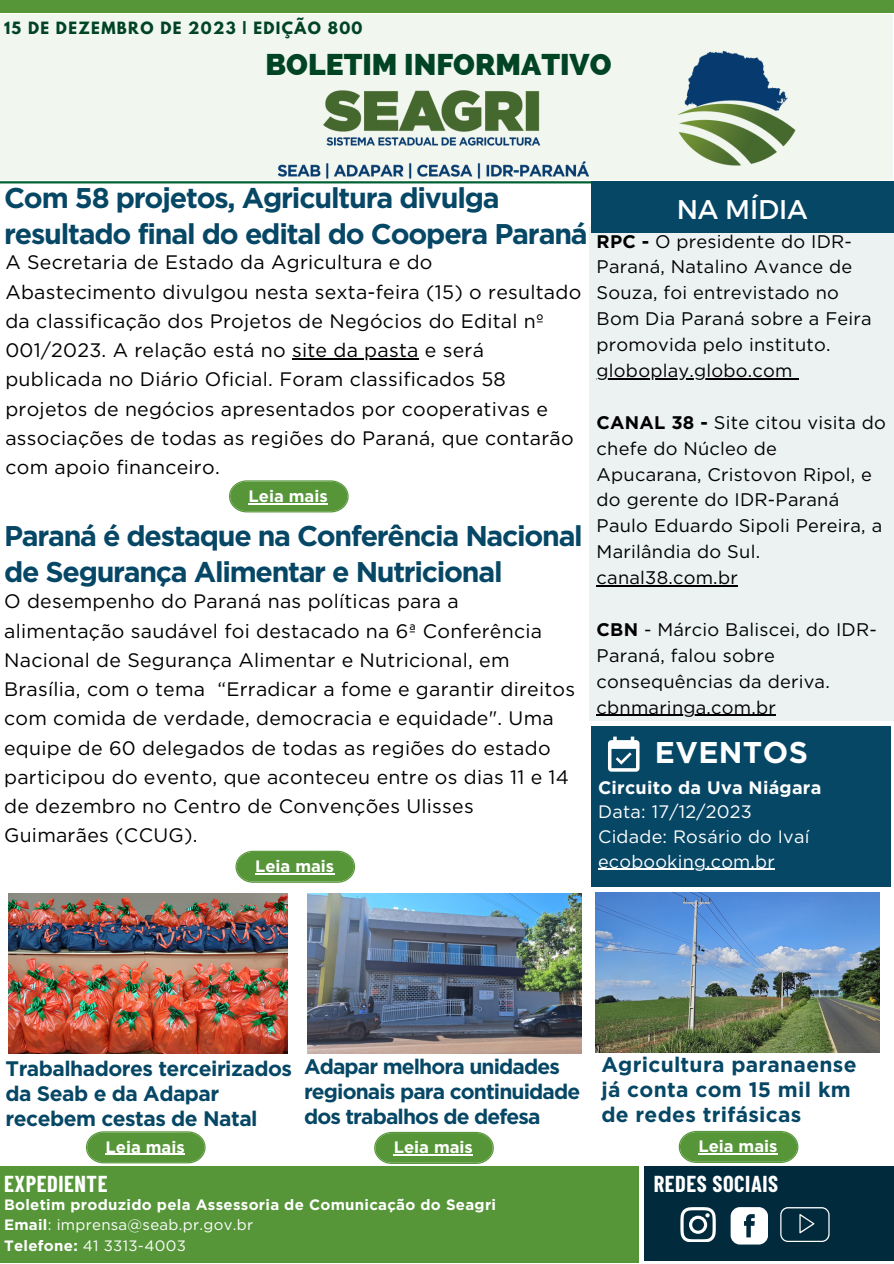
<style>
.page{position:relative;width:894px;height:1264px;background:#fff}
.page>*{position:absolute;margin:0;border:0;box-sizing:border-box;transform-origin:0 0}
.t1{font:800 30px "Raleway";color:#014424}
.t2{font:700 30px "Gotham";letter-spacing:.015em;color:#fff}
.t3{font:700 28.5px/36px "Gotham";letter-spacing:-.045em;color:#064766}
.t4{font:27px "Montserrat";color:#fff}
.t5{font:700 22.5px "Barlow Condensed";letter-spacing:.025em;color:#fff}
.t6{font:700 21px/24.8px "Gotham";letter-spacing:-.025em;color:#064766}
.t7{font:700 21px/24.8px "Gotham";letter-spacing:.015em;color:#064766}
.t8{font:19.5px/29.2px "Gotham";letter-spacing:.015em;color:#000}
.t9{font:18.3px/25.8px "Gotham";letter-spacing:.015em;color:#000}
.t10{font:18px "Gotham";letter-spacing:.015em;color:#fff}
.t11{font:700 18px "Gotham";letter-spacing:.015em;color:#fff}
.t12{font:700 16.5px "Gotham";color:#fff}
.t13{font:700 15px "Gotham";letter-spacing:.02em;color:#fff}
.t14{font:15px "Gotham";letter-spacing:.02em;color:#fff}
.t15{font:700 15px "League Spartan";letter-spacing:.09em;color:#014424}
.s1{font-weight:700}
</style>
<div class="page">
<hr style="left:0;top:181px;width:893px;height:2px;background:#006233">
<div style="left:0;top:14px;width:892px;height:166px;background:#f1f6ef"></div>
<img style="left:678px;top:50px;width:118px;height:116px">
<div style="left:0;top:0;width:893px;height:12px;background:#569639"></div>
<div style="left:0;top:1165px;width:638px;height:97px;background:#569639"></div>
<div style="left:644px;top:1165px;width:249px;height:94px;background:#022a3d"></div>
<svg style="left:680px;top:1207px;width:35px;height:34px"></svg>
<svg style="left:730px;top:1207px;width:37px;height:37px"></svg>
<svg style="left:780px;top:1207px;width:49px;height:34px"></svg>
<div style="left:589px;top:226px;width:304px;height:494px;background:#ecf1f1"></div>
<div style="left:591px;top:181px;width:302px;height:52px;background:#064766"></div>
<img style="left:243px;top:90px;width:348px;height:94px">
<svg style="left:235px;top:850px;width:120px;height:32px;background:#69a250"></svg>
<svg style="left:86px;top:1131px;width:120px;height:32px;background:#68a14e"></svg>
<svg style="left:229px;top:480px;width:120px;height:32px;background:#68a14f"></svg>
<div style="left:591px;top:726px;width:299px;height:160px;background:#064766"></div>
<svg style="left:374px;top:1131px;width:120px;height:32px;background:#6aa251"></svg>
<img style="left:307px;top:893px;width:274px;height:160px">
<img style="left:9px;top:893px;width:279px;height:160px">
<hr style="left:598px;top:869px;width:176px;height:1px;background:#fff">
<svg style="left:608px;top:736px;width:31px;height:35px"></svg>
<svg style="left:678px;top:1130px;width:120px;height:32px;background:#6aa251"></svg>
<img style="left:595px;top:892px;width:284px;height:160px">
<hr style="left:596px;top:378px;width:196px;height:1px;background:#000">
<hr style="left:596px;top:585px;width:141px;height:1px;background:#000">
<hr style="left:596px;top:714px;width:179px;height:1px;background:#000">
<hr style="left:255px;top:873px;width:79px;height:1px;background:#fff">
<hr style="left:106px;top:1153px;width:79px;height:1px;background:#fff">
<hr style="left:292px;top:358px;width:126px;height:1px;background:#000">
<hr style="left:248px;top:503px;width:79px;height:1px;background:#fff">
<hr style="left:394px;top:1154px;width:79px;height:1px;background:#fff">
<hr style="left:698px;top:1153px;width:79px;height:1px;background:#fff">
<p class="t15" style="left:4px;top:20px;width:360px">15 DE DEZEMBRO DE 2023 | EDIÇÃO 800</p>
<p class="t1" style="left:265px;top:47px;width:347px">BOLETIM INFORMATIVO</p>
<p class="t3" style="left:4px;top:180px;width:585px">Com 58 projetos, Agricultura divulga resultado final do edital do Coopera Paraná</p>
<p class="t8" style="left:5px;top:248px;width:577px">A Secretaria de Estado da Agricultura e do Abastecimento divulgou nesta sexta-feira (15) o resultado da classificação dos Projetos de Negócios do Edital nº 001/2023. A relação está no site da pasta e será publicada no Diário Oficial. Foram classificados 58 projetos de negócios apresentados por cooperativas e associações de todas as regiões do Paraná, que contarão com apoio financeiro.</p>
<p class="t12" style="left:248px;top:486px;width:81px">Leia mais</p>
<p class="t3" style="left:4px;top:518px;width:580px">Paraná é destaque na Conferência Nacional de Segurança Alimentar e Nutricional</p>
<p class="t8" style="left:4px;top:586px;width:572px">O desempenho do Paraná nas políticas para a alimentação saudável foi destacado na 6ª Conferência Nacional de Segurança Alimentar e Nutricional, em Brasília, com o tema “Erradicar a fome e garantir direitos com comida de verdade, democracia e equidade". Uma equipe de 60 delegados de todas as regiões do estado participou do evento, que aconteceu entre os dias 11 e 14 de dezembro no Centro de Convenções Ulisses Guimarães (CCUG).</p>
<p class="t12" style="left:255px;top:856px;width:81px">Leia mais</p>
<p class="t4" style="left:676px;top:191px;width:132px">NA MÍDIA</p>
<p class="t9" style="left:596px;top:228px;width:276px"><span class="s1">RPC -</span> O presidente do IDR-<br>Paraná, Natalino Avance de<br>Souza, foi entrevistado no<br>Bom Dia Paraná sobre a Feira promovida pelo instituto. globoplay.globo.com</p>
<p class="t9" style="left:596px;top:409px;width:291px"><span class="s1">CANAL 38 -</span> Site citou visita do chefe do Núcleo de<br>Apucarana, Cristovon Ripol, e do gerente do IDR-Paraná<br>Paulo Eduardo Sipoli Pereira, a<br>Marilândia do Sul. canal38.com.br</p>
<p class="t9" style="left:596px;top:616px;width:282px"><span class="s1">CBN</span> - Márcio Baliscei, do IDR-<br>Paraná, falou sobre consequências da deriva. cbnmaringa.com.br</p>
<p class="t2" style="left:654px;top:734px;width:154px">EVENTOS</p>
<p class="t11" style="left:598px;top:776px;width:225px">Circuito da Uva Niágara</p>
<p class="t10" style="left:598px;top:801px;width:155px">Data: 17/12/2023</p>
<p class="t10" style="left:598px;top:825px;width:213px">Cidade: Rosário do Ivaí</p>
<p class="t10" style="left:598px;top:850px;width:178px">ecobooking.com.br</p>
<p class="t6" style="left:6px;top:1056px;width:288px">Trabalhadores terceirizados da Seab e da Adapar recebem cestas de Natal</p>
<p class="t12" style="left:106px;top:1136px;width:81px">Leia mais</p>
<p class="t6" style="left:304px;top:1054px;width:278px">Adapar melhora unidades regionais para continuidade dos trabalhos de defesa</p>
<p class="t12" style="left:394px;top:1137px;width:81px">Leia mais</p>
<p class="t7" style="left:601px;top:1052px;width:256px">Agricultura paranaense já conta com 15 mil km de redes trifásicas</p>
<p class="t12" style="left:698px;top:1136px;width:81px">Leia mais</p>
<p class="t5" style="left:4px;top:1169px;width:105px">EXPEDIENTE</p>
<p class="t5" style="left:653px;top:1169px;width:126px">REDES SOCIAIS</p>
<p class="t13" style="left:4px;top:1195px;width:493px">Boletim produzido pela Assessoria de Comunicação do Seagri</p>
<p class="t14" style="left:4px;top:1215px;width:250px"><span class="s1">Email</span>: imprensa@seab.pr.gov.br</p>
<p class="t14" style="left:4px;top:1236px;width:183px"><span class="s1">Telefone:</span> 41 3313-4003</p>
</div>
